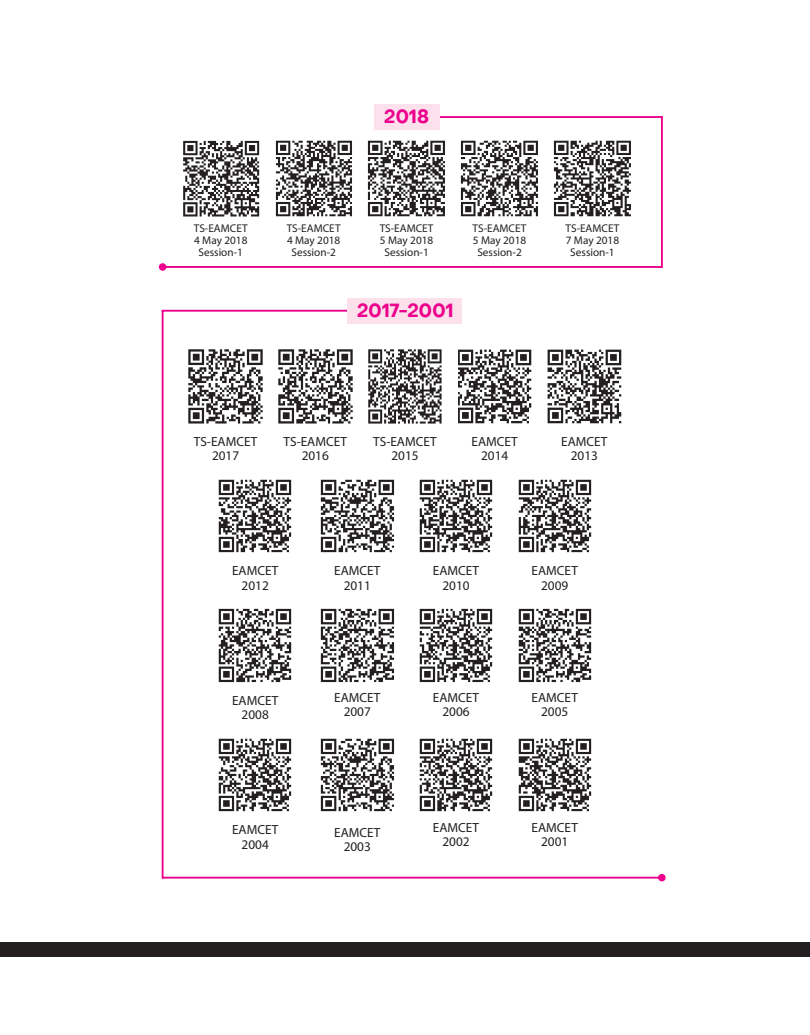
<style>
.page{position:relative;width:810px;height:1035px;background:#fff}
.page>*{position:absolute;margin:0;border:0;box-sizing:border-box;transform-origin:0 0}
.t1{font:700 18.75px "Objective";letter-spacing:-.02em;color:#ec008c}
.t2{font:13.25px/14.2px "Myriad Pro";color:#231f20;text-align:center}
.t3{font:11.25px/12px "Myriad Pro";color:#231f20;text-align:center}
</style>
<div class="page">
<div style="left:0;top:942px;width:810px;height:15px;background:#231f20"></div>
<svg style="left:159px;top:116px;width:504px;height:155px"></svg>
<div style="left:374px;top:104px;width:65px;height:25px;background:#fce0ec"></div>
<svg style="left:162px;top:310px;width:504px;height:571px"></svg>
<div style="left:348px;top:298px;width:114px;height:26px;background:#fce0ec"></div>
<img style="left:210px;top:471px;width:90px;height:90px">
<img style="left:313px;top:471px;width:89px;height:90px">
<img style="left:411px;top:471px;width:90px;height:90px">
<img style="left:510px;top:471px;width:90px;height:90px">
<img style="left:210px;top:601px;width:90px;height:89px">
<img style="left:313px;top:601px;width:89px;height:89px">
<img style="left:411px;top:601px;width:90px;height:89px">
<img style="left:510px;top:601px;width:90px;height:89px">
<img style="left:210px;top:730px;width:90px;height:90px">
<img style="left:313px;top:730px;width:89px;height:90px">
<img style="left:411px;top:730px;width:90px;height:90px">
<img style="left:510px;top:730px;width:90px;height:90px">
<img style="left:189px;top:350px;width:73px;height:73px">
<img style="left:279px;top:350px;width:73px;height:73px">
<img style="left:368px;top:350px;width:74px;height:73px">
<img style="left:458px;top:350px;width:73px;height:73px">
<img style="left:548px;top:350px;width:73px;height:73px">
<h1 class="t1" style="left:384px;top:109px;width:47px">2018</h1>
<p class="t3" style="left:194px;top:224px;width:55px">TS-EAMCET<br>4 May 2018<br>Session-1</p>
<p class="t3" style="left:287px;top:224px;width:55px">TS-EAMCET<br>4 May 2018<br>Session-2</p>
<p class="t3" style="left:380px;top:224px;width:55px">TS-EAMCET<br>5 May 2018<br>Session-1</p>
<p class="t3" style="left:473px;top:224px;width:55px">TS-EAMCET<br>5 May 2018<br>Session-2</p>
<p class="t3" style="left:566px;top:224px;width:55px">TS-EAMCET<br>7 May 2018<br>Session-1</p>
<h1 class="t1" style="left:357px;top:303px;width:99px">2017-2001</h1>
<p class="t2" style="left:194px;top:436px;width:65px">TS-EAMCET<br>2017</p>
<p class="t2" style="left:284px;top:436px;width:65px">TS-EAMCET<br>2016</p>
<p class="t2" style="left:373px;top:436px;width:65px">TS-EAMCET<br>2015</p>
<p class="t2" style="left:472px;top:436px;width:48px">EAMCET<br>2014</p>
<p class="t2" style="left:561px;top:436px;width:48px">EAMCET<br>2013</p>
<p class="t2" style="left:232px;top:565px;width:48px">EAMCET<br>2012</p>
<p class="t2" style="left:334px;top:565px;width:48px">EAMCET<br>2011</p>
<p class="t2" style="left:433px;top:565px;width:48px">EAMCET<br>2010</p>
<p class="t2" style="left:532px;top:565px;width:48px">EAMCET<br>2009</p>
<p class="t2" style="left:232px;top:695px;width:48px">EAMCET<br>2008</p>
<p class="t2" style="left:334px;top:691px;width:48px">EAMCET<br>2007</p>
<p class="t2" style="left:433px;top:691px;width:48px">EAMCET<br>2006</p>
<p class="t2" style="left:532px;top:691px;width:48px">EAMCET<br>2005</p>
<p class="t2" style="left:232px;top:824px;width:48px">EAMCET<br>2004</p>
<p class="t2" style="left:334px;top:827px;width:48px">EAMCET<br>2003</p>
<p class="t2" style="left:433px;top:822px;width:48px">EAMCET<br>2002</p>
<p class="t2" style="left:532px;top:822px;width:48px">EAMCET<br>2001</p>
</div>
